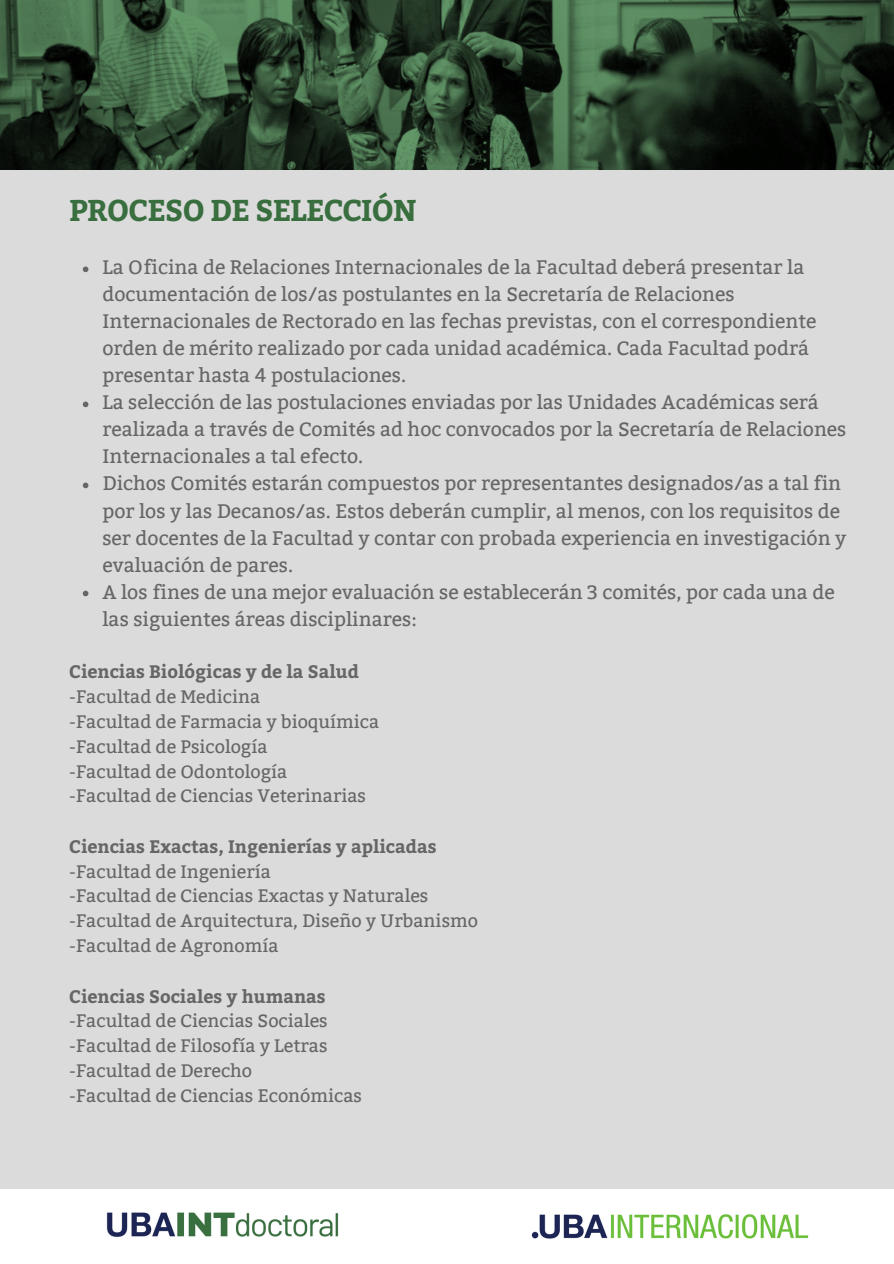
<style>
.page{position:relative;width:894px;height:1264px;background:#fff}
.page>*{position:absolute;margin:0;border:0;box-sizing:border-box;transform-origin:0 0}
.t1{font:700 30px "Bitter";letter-spacing:-.03em;color:#396e3f}
.t2{font:19.5px/27px "Bitter";color:#666}
.t3{font:18px/24.8px "Bitter";color:#666}
.t4{font:700 18px "Bitter";color:#666}
</style>
<div class="page">
<img style="left:0;top:0;width:893px;height:170px">
<div style="left:0;top:170px;width:893px;height:1067px;background:#dbdbdb"></div>
<img style="left:0;top:1189px;width:893px;height:50px">
<svg style="left:83px;top:266px;width:5px;height:6px"></svg>
<svg style="left:83px;top:401px;width:5px;height:6px"></svg>
<svg style="left:83px;top:482px;width:5px;height:6px"></svg>
<svg style="left:83px;top:590px;width:5px;height:6px"></svg>
<h1 class="t1" style="left:69px;top:188px;width:349px">PROCESO DE SELECCIÓN</h1>
<p class="t2" style="left:102px;top:254px;width:745px">La Oficina de Relaciones Internacionales de la Facultad deberá presentar la documentación de los/as postulantes en la Secretaría de Relaciones Internacionales de Rectorado en las fechas previstas, con el correspondiente orden de mérito realizado por cada unidad académica. Cada Facultad podrá presentar hasta 4 postulaciones.<br>La selección de las postulaciones enviadas por las Unidades Académicas será realizada a través de Comités ad hoc convocados por la Secretaría de Relaciones Internacionales a tal efecto.<br>Dichos Comités estarán compuestos por representantes designados/as a tal fin por los y las Decanos/as. Estos deberán cumplir, al menos, con los requisitos de ser docentes de la Facultad y contar con probada experiencia en investigación y evaluación de pares.<br>A los fines de una mejor evaluación se establecerán 3 comités, por cada una de las siguientes áreas disciplinares:</p>
<p class="t4" style="left:69px;top:659px;width:291px">Ciencias Biológicas y de la Salud</p>
<p class="t3" style="left:69px;top:684px;width:311px">-Facultad de Medicina<br>-Facultad de Farmacia y bioquímica -Facultad de Psicología<br>-Facultad de Odontología<br>-Facultad de Ciencias Veterinarias</p>
<p class="t4" style="left:69px;top:833px;width:369px">Ciencias Exactas, Ingenierías y aplicadas</p>
<p class="t3" style="left:69px;top:859px;width:410px">-Facultad de Ingeniería<br>-Facultad de Ciencias Exactas y Naturales -Facultad de Arquitectura, Diseño y Urbanismo -Facultad de Agronomía</p>
<p class="t4" style="left:69px;top:983px;width:258px">Ciencias Sociales y humanas</p>
<p class="t3" style="left:69px;top:1008px;width:294px">-Facultad de Ciencias Sociales -Facultad de Filosofía y Letras -Facultad de Derecho<br>-Facultad de Ciencias Económicas</p>
</div>
